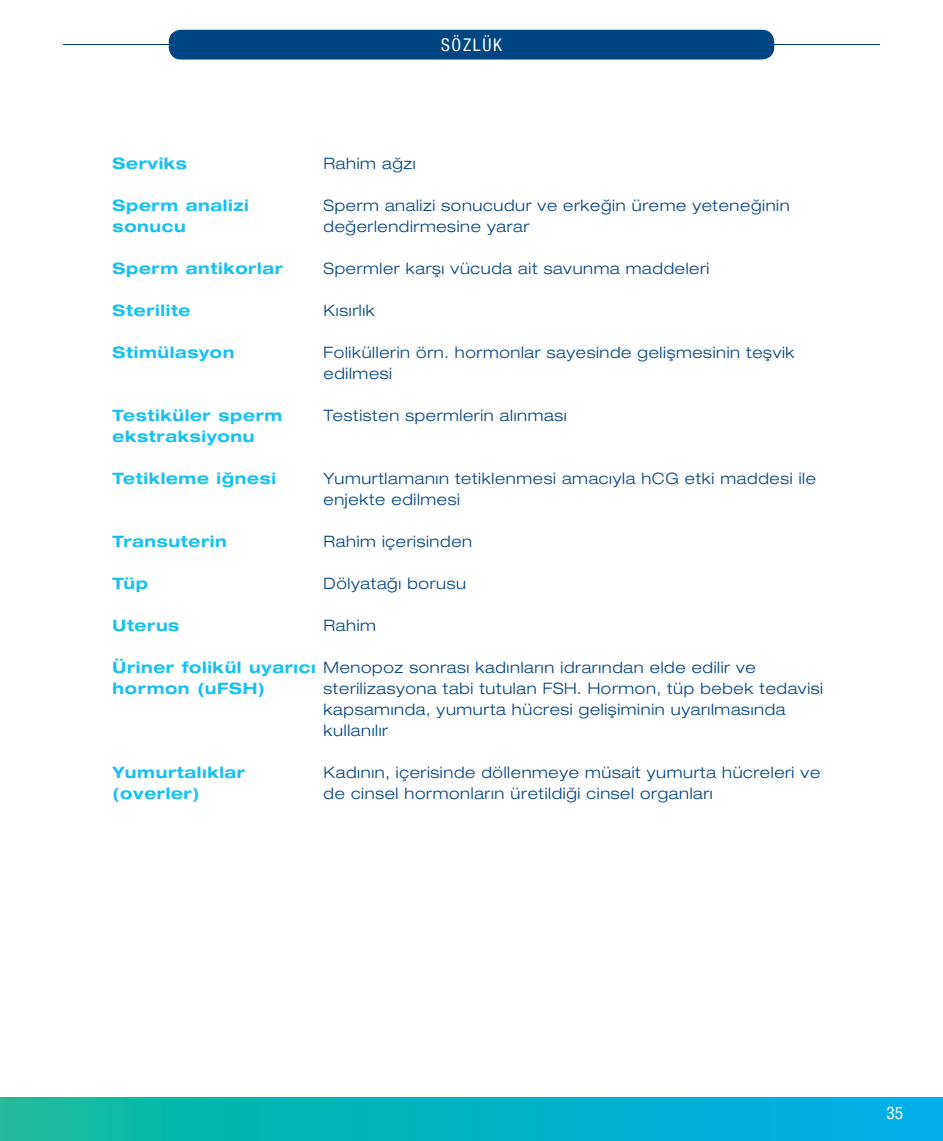
<style>
.page{position:relative;width:943px;height:1141px;background:#fff}
.page>*{position:absolute;margin:0;border:0;box-sizing:border-box;transform-origin:0 0}
.t1{font:condensed 17.5px "Helvetica Neue LT Com";letter-spacing:.1em;color:#fff}
.Lexicon{font:300 expanded 15.75px/21px "Helvetica Neue LT Pro";letter-spacing:.04em;color:#004583}
.Lexicon-2{font:700 expanded 15.75px "Helvetica Neue LT Pro";letter-spacing:.04em;color:#15c0f2}
.s1{font-weight:700;color:#15c0f2}
</style>
<div class="page">
<svg style="left:0;top:1098px;width:943px;height:43px;background:#03b3c3"></svg>
<hr style="left:63px;top:44px;width:817px;height:1px;background:#004583">
<div style="left:169px;top:30px;width:605px;height:30px;background:#004583;border-radius:12px"></div>
<p class="t1" style="left:441px;top:34px;width:62px">SÖZLÜK</p>
<p class="Lexicon-2" style="left:113px;top:154px;width:76px">Serviks</p>
<p class="Lexicon" style="left:323px;top:153px;width:94px">Rahim ağzı</p>
<p class="Lexicon-2" style="left:113px;top:196px;width:138px">Sperm analizi</p>
<p class="Lexicon" style="left:323px;top:195px;width:467px">Sperm analizi sonucudur ve erkeğin üreme yeteneğinin</p>
<p class="Lexicon-2" style="left:113px;top:217px;width:75px">sonucu</p>
<p class="Lexicon" style="left:323px;top:216px;width:207px">değerlendirmesine yarar</p>
<p class="Lexicon-2" style="left:113px;top:259px;width:172px">Sperm antikorlar</p>
<p class="Lexicon" style="left:323px;top:258px;width:387px">Spermler karşı vücuda ait savunma maddeleri</p>
<p class="Lexicon-2" style="left:113px;top:301px;width:79px">Sterilite</p>
<p class="Lexicon" style="left:323px;top:300px;width:53px">Kısırlık</p>
<p class="Lexicon-2" style="left:113px;top:343px;width:123px">Stimülasyon</p>
<p class="Lexicon" style="left:323px;top:342px;width:472px">Foliküllerin örn. hormonlar sayesinde gelişmesinin teşvik edilmesi</p>
<p class="Lexicon-2" style="left:113px;top:406px;width:171px">Testiküler sperm</p>
<p class="Lexicon" style="left:323px;top:405px;width:245px">Testisten spermlerin alınması</p>
<p class="Lexicon-2" style="left:113px;top:427px;width:143px">ekstraksiyonu</p>
<p class="Lexicon-2" style="left:113px;top:469px;width:165px">Tetikleme iğnesi</p>
<p class="Lexicon" style="left:323px;top:468px;width:494px">Yumurtlamanın tetiklenmesi amacıyla hCG etki maddesi ile enjekte edilmesi</p>
<p class="Lexicon-2" style="left:113px;top:532px;width:116px">Transuterin</p>
<p class="Lexicon" style="left:323px;top:531px;width:150px">Rahim içerisinden</p>
<p class="Lexicon-2" style="left:113px;top:574px;width:37px">Tüp</p>
<p class="Lexicon" style="left:323px;top:573px;width:144px">Dölyatağı borusu</p>
<p class="Lexicon-2" style="left:113px;top:616px;width:68px">Uterus</p>
<p class="Lexicon" style="left:323px;top:615px;width:54px">Rahim</p>
<p class="Lexicon" style="left:113px;top:657px;width:644px"><span class="s1">Üriner folikül uyarıcı</span> Menopoz sonrası kadınların idrarından elde edilir ve</p>
<p class="Lexicon-2" style="left:113px;top:679px;width:154px">hormon (uFSH)</p>
<p class="Lexicon" style="left:323px;top:678px;width:501px">sterilizasyona tabi tutulan FSH. Hormon, tüp bebek tedavisi kapsamında, yumurta hücresi gelişiminin uyarılmasında kullanılır</p>
<p class="Lexicon-2" style="left:113px;top:763px;width:134px">Yumurtalıklar</p>
<p class="Lexicon" style="left:323px;top:762px;width:498px">Kadının, içerisinde döllenmeye müsait yumurta hücreleri ve</p>
<p class="Lexicon-2" style="left:113px;top:784px;width:88px">(overler)</p>
<p class="Lexicon" style="left:323px;top:783px;width:391px">de cinsel hormonların üretildiği cinsel organları</p>
<p class="t1" style="left:886px;top:1102px;width:18px">35</p>
</div>
